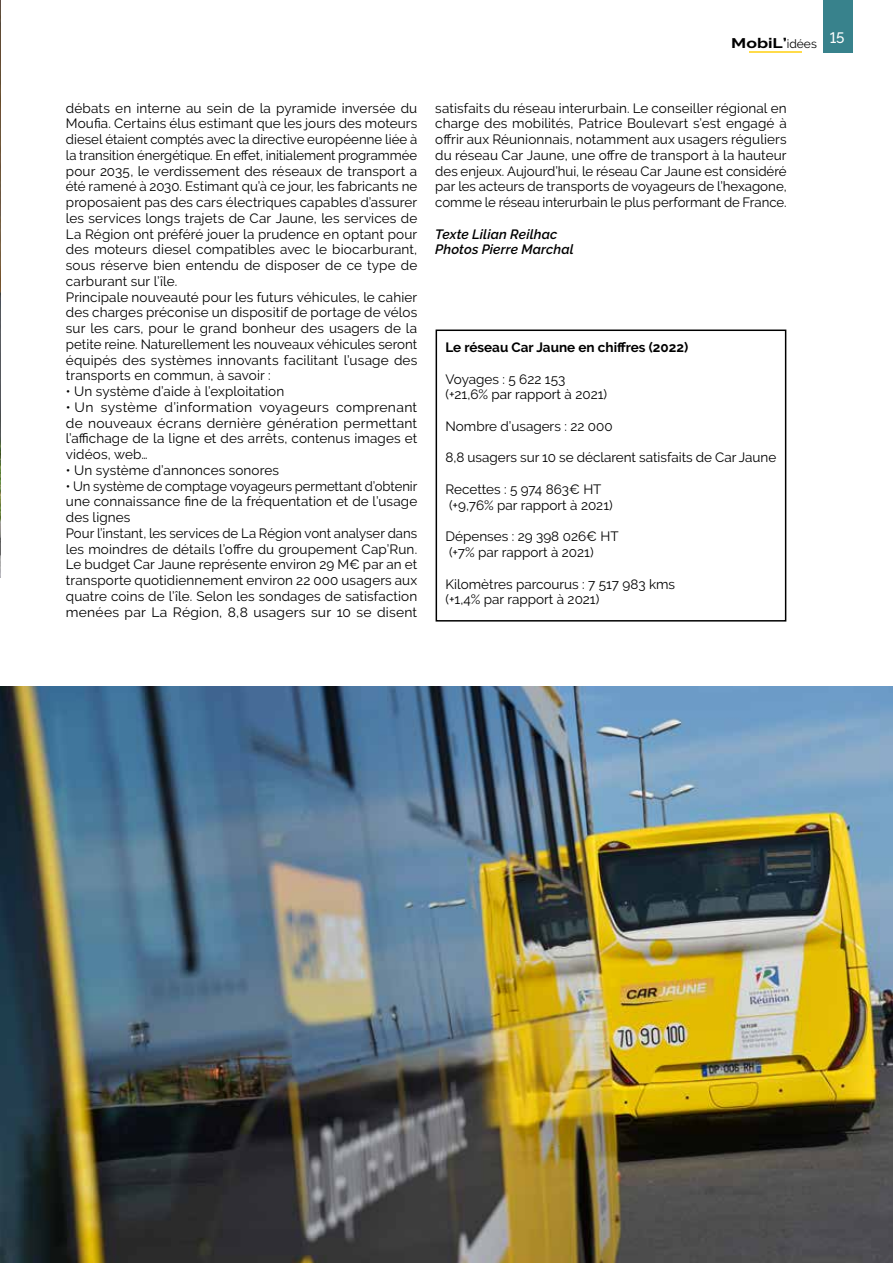
<style>
.page{position:relative;width:893px;height:1263px;background:#fff}
.page>*{position:absolute;margin:0;border:0;box-sizing:border-box;transform-origin:0 0}
.t1{font:700 13.95px "Raleway";color:#000;scale:1.26 1}
.t2{font:13.5px/15.8px "Raleway";letter-spacing:.005em;color:#000}
.t3{font:italic 600 13.5px/15.8px "Raleway";letter-spacing:.01em;color:#000}
.t4{font:700 13.5px "Raleway";color:#000}
.s1{font-weight:400;font-size:12px}
</style>
<div class="page">
<img style="left:0;top:0;width:1px;height:578px">
<img style="left:0;top:686px;width:893px;height:577px">
<div style="left:436px;top:329px;width:350px;height:292px;border:2px solid #000"></div>
<hr style="left:749px;top:51px;width:52px;height:1px;background:#ffdb4a">
<div style="left:823px;top:0;width:30px;height:53px;background:#38828c"></div>
<p class="t1" style="left:731px;top:35px;width:91px">MobiL’<span class="s1">idées</span> <sup>15</sup></p>
<p class="t2" style="left:66px;top:100px;width:353px">débats en interne au sein de la pyramide inversée du Moufia. Certains élus estimant que les jours des moteurs diesel étaient comptés avec la directive européenne liée à la transition énergétique. En effet, initialement programmée pour 2035, le verdissement des réseaux de transport a été ramené à 2030. Estimant qu’à ce jour, les fabricants ne proposaient pas des cars électriques capables d’assurer les services longs trajets de Car Jaune, les services de La Région ont préféré jouer la prudence en optant pour des moteurs diesel compatibles avec le biocarburant, sous réserve bien entendu de disposer de ce type de carburant sur l’île.<br>Principale nouveauté pour les futurs véhicules, le cahier des charges préconise un dispositif de portage de vélos sur les cars, pour le grand bonheur des usagers de la petite reine. Naturellement les nouveaux véhicules seront équipés des systèmes innovants facilitant l’usage des transports en commun, à savoir :</p>
<p class="t2" style="left:66px;top:383px;width:220px">• Un système d’aide à l’exploitation</p>
<p class="t2" style="left:66px;top:399px;width:353px;text-align:justify">• Un système d’information voyageurs comprenant de nouveaux écrans dernière génération permettant l’affichage de la ligne et des arrêts, contenus images et vidéos, web…</p>
<p class="t2" style="left:66px;top:462px;width:215px">• Un système d’annonces sonores</p>
<p class="t2" style="left:66px;top:478px;width:353px">• Un système de comptage voyageurs permettant d’obtenir une connaissance fine de la fréquentation et de l’usage des lignes<br>Pour l’instant, les services de La Région vont analyser dans les moindres de détails l’offre du groupement Cap’Run.<br>Le budget Car Jaune représente environ 29 M€ par an et transporte quotidiennement environ 22 000 usagers aux quatre coins de l’île. Selon les sondages de satisfaction menées par La Région, 8,8 usagers sur 10 se disent</p>
<p class="t2" style="left:435px;top:100px;width:353px;text-align:justify">satisfaits du réseau interurbain. Le conseiller régional en charge des mobilités, Patrice Boulevart s’est engagé à offrir aux Réunionnais, notamment aux usagers réguliers du réseau Car Jaune, une offre de transport à la hauteur des enjeux. Aujourd’hui, le réseau Car Jaune est considéré par les acteurs de transports de voyageurs de l’hexagone, comme le réseau interurbain le plus performant de France.</p>
<p class="t3" style="left:435px;top:226px;width:140px">Texte Lilian Reilhac<br>Photos Pierre Marchal</p>
<p class="t4" style="left:446px;top:340px;width:244px">Le réseau Car Jaune en chiffres (2022)</p>
<p class="t2" style="left:446px;top:371px;width:163px">Voyages : 5 622 153 (+21,6% par rapport à 2021)</p>
<p class="t2" style="left:446px;top:418px;width:169px">Nombre d’usagers : 22 000</p>
<p class="t2" style="left:446px;top:450px;width:332px">8,8 usagers sur 10 se déclarent satisfaits de Car Jaune</p>
<p class="t2" style="left:446px;top:481px;width:169px">Recettes : 5 974 863€ HT (+9,76% par rapport à 2021)</p>
<p class="t2" style="left:446px;top:529px;width:175px">Dépenses : 29 398 026€ HT (+7% par rapport à 2021)</p>
<p class="t2" style="left:446px;top:576px;width:231px">Kilomètres parcourus : 7 517 983 kms (+1,4% par rapport à 2021)</p>
</div>
